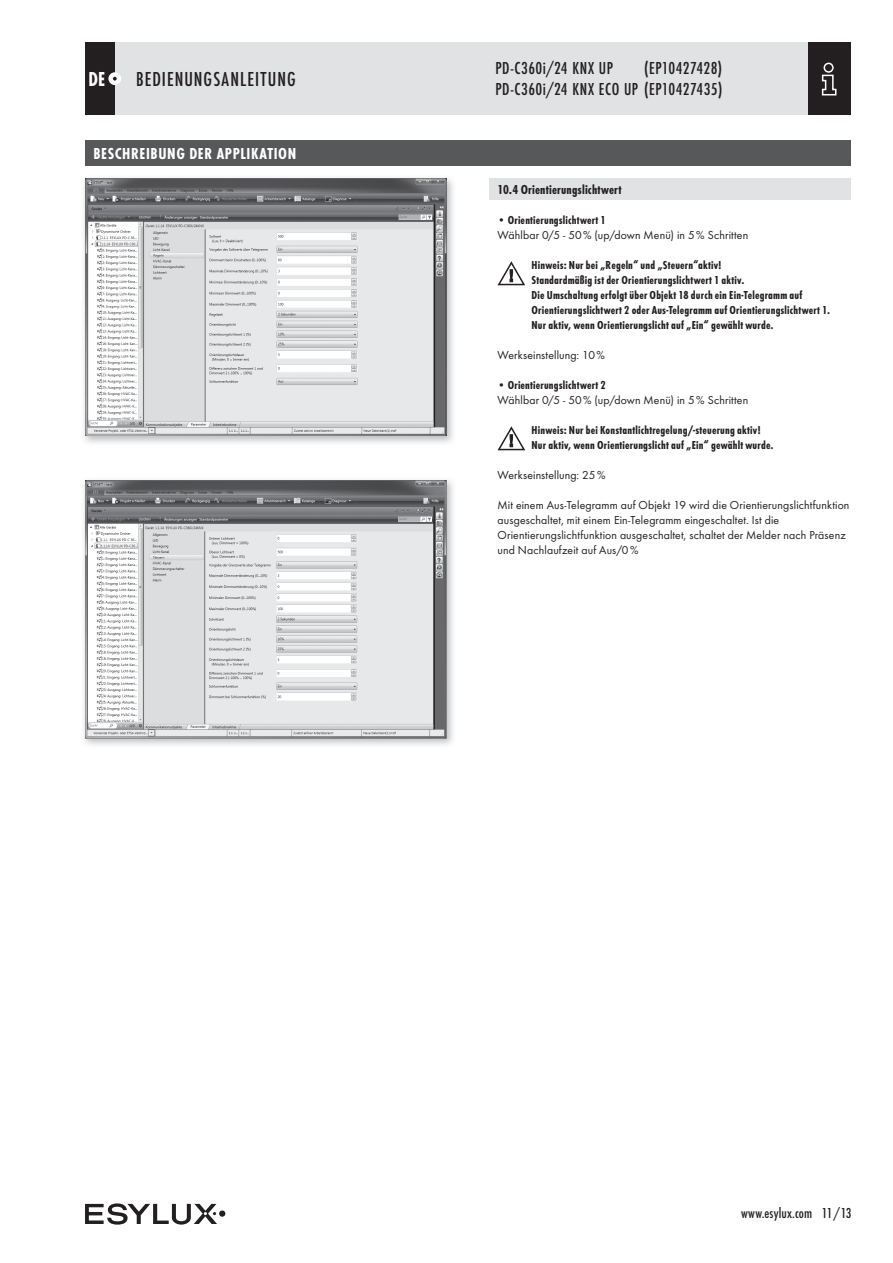
<style>
.page{position:relative;width:893px;height:1263px;background:#fff}
.page>*{position:absolute;margin:0;border:0;box-sizing:border-box;transform-origin:0 0}
.t1{font:500 21px "Futura Con";letter-spacing:.045em;color:#231f20}
.t2{font:700 21px "Futura Con";color:#fff;scale:.95 1}
.t3{font:500 18px/21px "Futura Con";letter-spacing:.025em;color:#231f20;text-align:right}
.t4{font:700 16.5px "Futura Con";letter-spacing:.035em;color:#fff}
.t5{font:500 15px "Futura Con";letter-spacing:.01em;color:#231f20}
.t6{font:700 13.5px "Futura Con";letter-spacing:.015em;color:#231f20}
.t7{font:700 12px/15px "Futura Con";letter-spacing:.015em;color:#231f20}
.t8{font:12px/15px "Futura Boo";letter-spacing:.01em;color:#231f20}
</style>
<div class="page">
<div style="left:85px;top:43px;width:765px;height:72px;background:#e1e2e4"></div>
<div style="left:808px;top:43px;width:42px;height:72px;background:#231f20"></div>
<svg style="left:821px;top:62px;width:16px;height:34px"></svg>
<div style="left:85px;top:43px;width:30px;height:72px;background:#231f20"></div>
<div style="left:108px;top:72px;width:13px;height:13px;background:#fff;border-radius:50%"></div>
<svg style="left:113px;top:77px;width:4px;height:4px"></svg>
<div style="left:219px;top:1210px;width:6px;height:7px;background:#231f20;border-radius:50%"></div>
<svg style="left:85px;top:1203px;width:132px;height:21px"></svg>
<div style="left:489px;top:179px;width:361px;height:21px;background:#e1e2e4"></div>
<img style="left:84px;top:178px;width:369px;height:265px">
<img style="left:85px;top:179px;width:361px;height:257px">
<div style="left:85px;top:140px;width:765px;height:26px;background:#57585a"></div>
<img style="left:84px;top:480px;width:369px;height:265px">
<img style="left:85px;top:481px;width:361px;height:257px">
<svg style="left:497px;top:261px;width:29px;height:25px"></svg>
<svg style="left:497px;top:426px;width:29px;height:25px"></svg>
<h1 class="t2" style="left:88px;top:67px;width:19px">DE</h1>
<h1 class="t1" style="left:136px;top:67px;width:161px">BEDIENUNGSANLEITUNG</h1>
<h3 class="t4" style="left:94px;top:144px;width:204px">BESCHREIBUNG DER APPLIKATION</h3>
<h2 class="t3" style="left:495px;top:58px;width:229px">(EP10427428)<br>PD-C360i/24 KNX ECO UP (EP10427435)</h2>
<h2 class="t3" style="left:495px;top:58px;width:119px">PD-C360i/24 KNX UP</h2>
<p class="t6" style="left:497px;top:181px;width:125px">10.4 Orientierungslichtwert</p>
<p class="t7" style="left:497px;top:212px;width:110px">• Orientierungslichtwert 1</p>
<p class="t8" style="left:497px;top:227px;width:252px">Wählbar 0/5 - 50 % (up/down Menü) in 5 % Schritten</p>
<p class="t7" style="left:531px;top:257px;width:300px">Hinweis: Nur bei „Regeln“ und „Steuern“aktiv!<br>Standardmäßig ist der Orientierungslichtwert 1 aktiv.<br>Die Umschaltung erfolgt über Objekt 18 durch ein Ein-Telegramm auf Orientierungslichtwert 2 oder Aus-Telegramm auf Orientierungslichtwert 1.<br>Nur aktiv, wenn Orientierungslicht auf „Ein“ gewählt wurde.</p>
<p class="t8" style="left:497px;top:347px;width:109px">Werkseinstellung: 10 %</p>
<p class="t7" style="left:497px;top:377px;width:110px">• Orientierungslichtwert 2</p>
<p class="t8" style="left:497px;top:392px;width:252px">Wählbar 0/5 - 50 % (up/down Menü) in 5 % Schritten</p>
<p class="t7" style="left:531px;top:422px;width:244px">Hinweis: Nur bei Konstantlichtregelung/-steuerung aktiv!<br>Nur aktiv, wenn Orientierungslicht auf „Ein“ gewählt wurde.</p>
<p class="t8" style="left:497px;top:467px;width:109px">Werkseinstellung: 25 %</p>
<p class="t8" style="left:497px;top:497px;width:353px">Mit einem Aus-Telegramm auf Objekt 19 wird die Orientierungslichtfunktion ausgeschaltet, mit einem Ein-Telegramm eingeschaltet. Ist die Orientierungslichtfunktion ausgeschaltet, schaltet der Melder nach Präsenz und Nachlaufzeit auf Aus/0 %</p>
<p class="t5" style="left:741px;top:1204px;width:112px">www.esylux.com 11/13</p>
</div>
